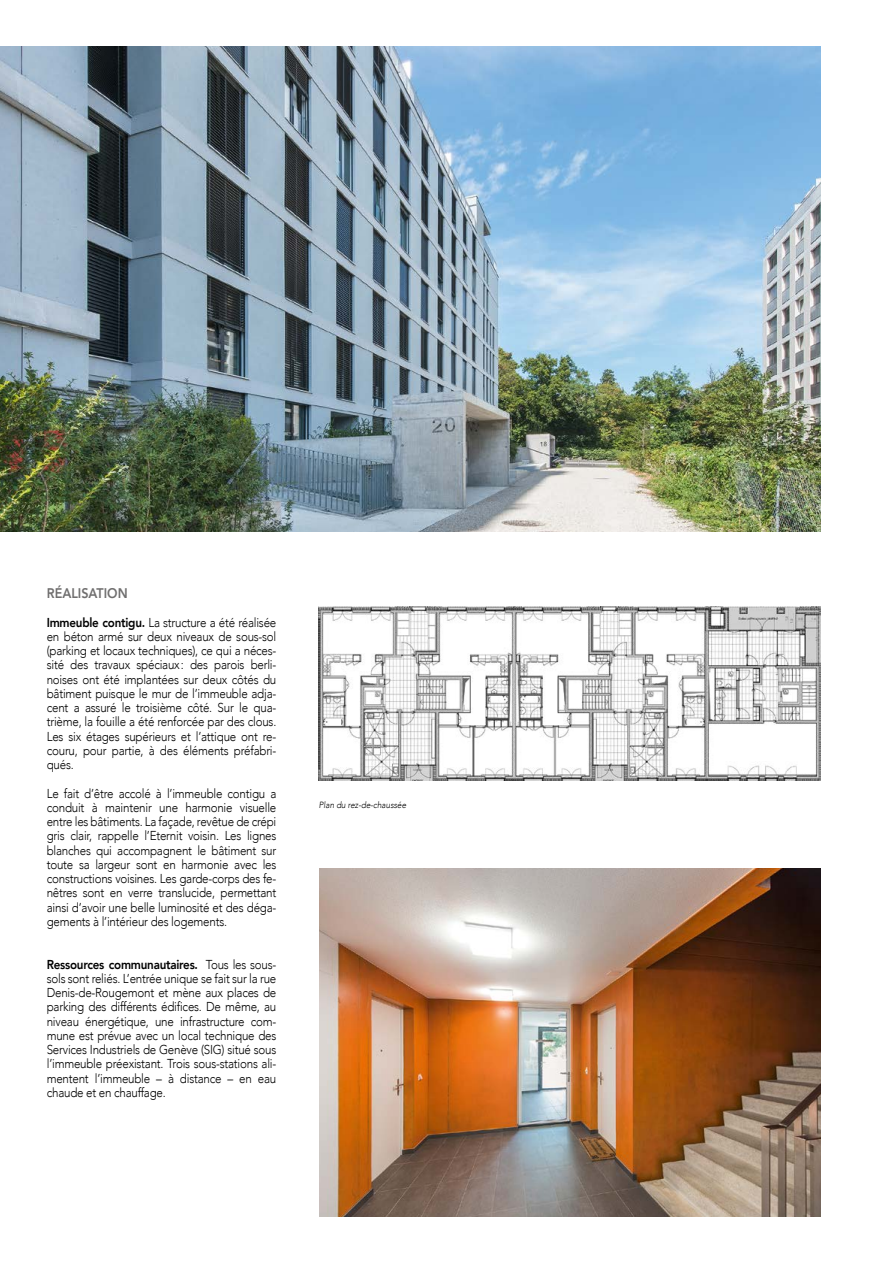
<style>
.page{position:relative;width:893px;height:1263px;background:#fff}
.page>*{position:absolute;margin:0;border:0;box-sizing:border-box;transform-origin:0 0}
.t1{font:800 13.95px "Avenir";color:#706f6f;scale:.9 1}
.t2{font:300 12.9px/14.2px "Avenir";letter-spacing:-.02em;color:#000;text-align:justify;scale:.9 1}
.t3{font:italic 300 9px "Avenir";color:#000;scale:.9 1}
.s1{font-weight:800}
</style>
<div class="page">
<img style="left:0;top:47px;width:821px;height:484px">
<img style="left:320px;top:869px;width:501px;height:347px">
<img style="left:319px;top:607px;width:502px;height:174px">
<p class="t1" style="left:47px;top:582px;width:91px">RÉALISATION</p>
<p class="t2" style="left:47px;top:615px;width:257px"><span class="s1">Immeuble contigu.</span> La structure a été réalisée en béton armé sur deux niveaux de sous-sol (parking et locaux techniques), ce qui a néces&shy;sité des travaux spéciaux: des parois berli&shy;noises ont été implantées sur deux côtés du bâtiment puisque le mur de l’immeuble adja&shy;cent a assuré le troisième côté. Sur le qua&shy;trième, la fouille a été renforcée par des clous.<br>Les six étages supérieurs et l’attique ont re&shy;couru, pour partie, à des éléments préfabri&shy;qués.</p>
<p class="t2" style="left:47px;top:786px;width:257px">Le fait d’être accolé à l’immeuble contigu a conduit à maintenir une harmonie visuelle entre les bâtiments. La façade, revêtue de crépi gris clair, rappelle l’Eternit voisin. Les lignes blanches qui accompagnent le bâtiment sur toute sa largeur sont en harmonie avec les constructions voisines. Les garde-corps des fe&shy;nêtres sont en verre translucide, permettant ainsi d’avoir une belle luminosité et des déga&shy;gements à l’intérieur des logements.</p>
<p class="t2" style="left:47px;top:957px;width:257px"><span class="s1">Ressources communautaires.</span> Tous les sous&shy;sols sont reliés. L’entrée unique se fait sur la rue Denis-de-Rougemont et mène aux places de parking des différents édifices. De même, au niveau énergétique, une infrastructure com&shy;mune est prévue avec un local technique des Services Industriels de Genève (SIG) situé sous l’immeuble préexistant. Trois sous-stations ali&shy;mentent l’immeuble – à distance – en eau chaude et en chauffage.</p>
<p class="t3" style="left:319px;top:800px;width:99px">Plan du rez-de-chaussée</p>
</div>
